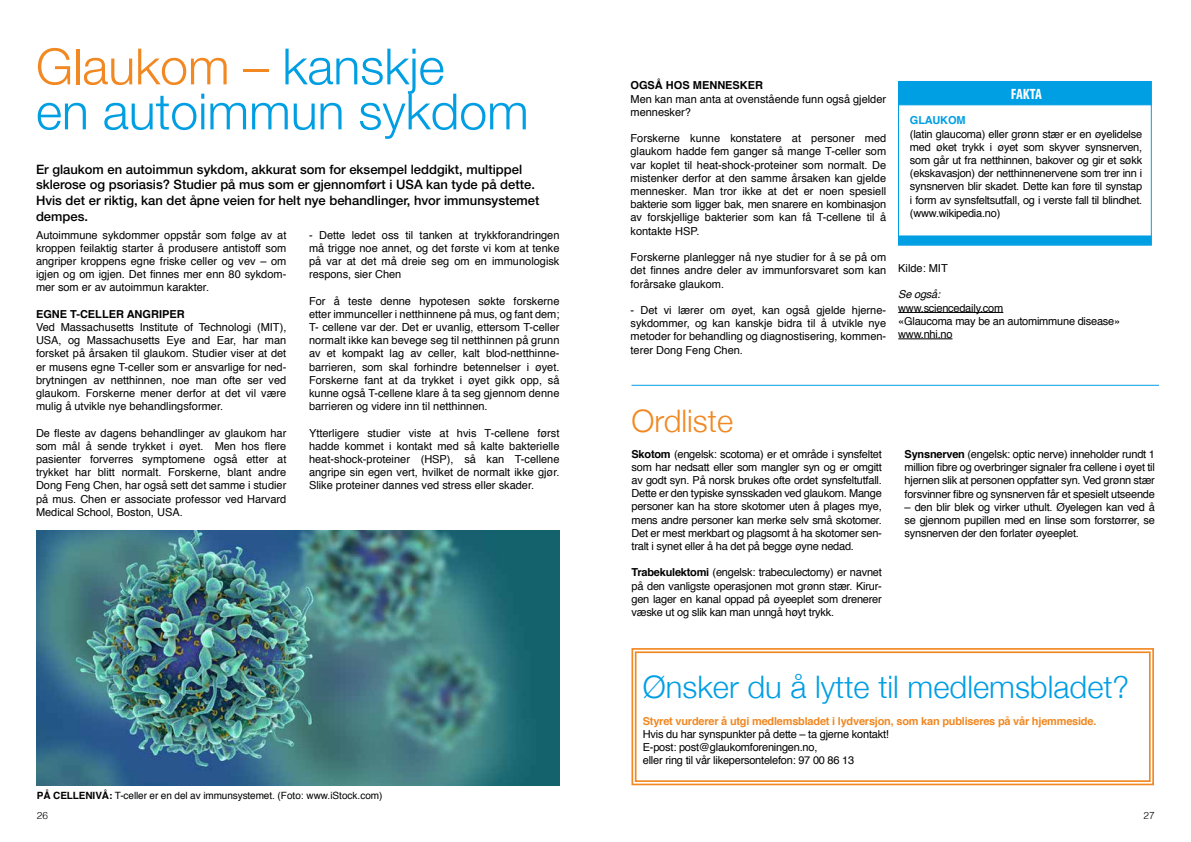
<style>
.page{position:relative;width:1191px;height:842px;background:#fff}
.page>*{position:absolute;margin:0;border:0;box-sizing:border-box;transform-origin:0 0}
.t1{font:300 50px/45px "Helvetica Neue";color:#009ee3}
.t2{font:300 31px "Helvetica Neue";color:#009ee3}
.t3{font:300 31px "Helvetica Neue";color:#f18822}
.t4{font:700 condensed 15px "Myriad Pro";letter-spacing:-.015em;color:#fff}
.t5{font:500 13px/15.6px "Helvetica Neue LT Pro";color:#000}
.t6{font:11px/13.2px "Helvetica";color:#000;text-align:justify}
.t7{font:11px/13.2px "Helvetica";letter-spacing:-.02em;color:#000}
.t8{font:700 11px "Helvetica";letter-spacing:-.02em;color:#f18822}
.t9{font:700 11px "Helvetica";color:#000}
.t10{font:700 11px "Helvetica";letter-spacing:-.02em;color:#009ee3}
.t11{font:italic 11px "Helvetica";letter-spacing:-.02em;color:#000}
.t12{font:10px "Helvetica";letter-spacing:-.01em;color:#000}
.t13{font:300 10px "Helvetica";color:#000}
.s1{color:#f18822}
.s2{font-weight:700}
</style>
<div class="page">
<div style="left:898px;top:81px;width:253px;height:164px;background:#fff;border:1px solid #009ee3"></div>
<div style="left:898px;top:235px;width:253px;height:10px;background:#009ee3;border:1px solid #009ee3"></div>
<div style="left:898px;top:81px;width:253px;height:24px;background:#009ee3;border:1px solid #009ee3"></div>
<img style="left:36px;top:530px;width:523px;height:255px">
<svg style="left:631px;top:648px;width:523px;height:138px"></svg>
<div style="left:635px;top:651px;width:515px;height:131px;border:2px solid #f18822"></div>
<hr style="left:898px;top:312px;width:105px;height:1px;background:#000">
<hr style="left:898px;top:339px;width:54px;height:1px;background:#000">
<hr style="left:631px;top:385px;width:528px;height:1px;background:#009ee3">
<h1 class="t1" style="left:36px;top:40px;width:494px"><span class="s1">Glaukom –</span> kanskje<br>en autoimmun sykdom</h1>
<p class="t5" style="left:36px;top:161px;width:505px">Er glaukom en autoimmun sykdom, akkurat som for eksempel leddgikt, multippel sklerose og psoriasis? Studier på mus som er gjennomført i USA kan tyde på dette.<br>Hvis det er riktig, kan det åpne veien for helt nye behandlinger, hvor immunsystemet dempes.</p>
<p class="t6" style="left:36px;top:228px;width:252px">Autoimmune sykdommer oppstår som følge av at kroppen feilaktig starter å produsere antistoff som angriper kroppens egne friske celler og vev – om igjen og om igjen. Det finnes mer enn 80 sykdom&shy;mer som er av autoimmun karakter.</p>
<p class="t9" style="left:36px;top:305px;width:150px">EGNE T-CELLER ANGRIPER</p>
<p class="t6" style="left:36px;top:321px;width:252px">Ved Massachusetts Institute of Technologi (MIT), USA, og Massachusetts Eye and Ear, har man forsket på årsaken til glaukom. Studier viser at det er musens egne T-celler som er ansvarlige for ned&shy;brytningen av netthinnen, noe man ofte ser ved glaukom. Forskerne mener derfor at det vil være mulig å utvikle nye behandlingsformer.</p>
<p class="t6" style="left:36px;top:426px;width:252px">De fleste av dagens behandlinger av glaukom har som mål å sende trykket i øyet. Men hos flere pasienter forverres symptomene også etter at trykket har blitt normalt. Forskerne, blant andre Dong Feng Chen, har også sett det samme i studier på mus. Chen er associate professor ved Harvard Medical School, Boston, USA.</p>
<p class="t6" style="left:309px;top:228px;width:252px">- Dette ledet oss til tanken at trykkforandringen må trigge noe annet, og det første vi kom at tenke på var at det må dreie seg om en immunologisk respons, sier Chen</p>
<p class="t6" style="left:309px;top:294px;width:252px">For å teste denne hypotesen søkte forskerne etter immunceller i netthinnene på mus, og fant dem; T- cellene var der. Det er uvanlig, ettersom T-celler normalt ikke kan bevege seg til netthinnen på grunn av et kompakt lag av celler, kalt blod-netthinne&shy;barrieren, som skal forhindre betennelser i øyet.<br>Forskerne fant at da trykket i øyet gikk opp, så kunne også T-cellene klare å ta seg gjennom denne barrieren og videre inn til netthinnen.</p>
<p class="t6" style="left:309px;top:426px;width:252px">Ytterligere studier viste at hvis T-cellene først hadde kommet i kontakt med så kalte bakterielle heat-shock-proteiner (HSP), så kan T-cellene angripe sin egen vert, hvilket de normalt ikke gjør.<br>Slike proteiner dannes ved stress eller skader.</p>
<p class="t12" style="left:37px;top:788px;width:347px"><span class="s2">PÅ CELLENIVÅ:</span> T-celler er en del av immunsystemet. (Foto: www.iStock.com)</p>
<p class="t9" style="left:630px;top:77px;width:134px">OGSÅ HOS MENNESKER</p>
<p class="t6" style="left:630px;top:93px;width:257px">Men kan man anta at ovenstående funn også gjelder mennesker?</p>
<p class="t6" style="left:630px;top:132px;width:257px">Forskerne kunne konstatere at personer med glaukom hadde fem ganger så mange T-celler som var koplet til heat-shock-proteiner som normalt. De mistenker derfor at den samme årsaken kan gjelde mennesker. Man tror ikke at det er noen spesiell bakterie som ligger bak, men snarere en kombinasjon av forskjellige bakterier som kan få T-cellene til å kontakte HSP.</p>
<p class="t6" style="left:630px;top:251px;width:257px">Forskerne planlegger nå nye studier for å se på om det finnes andre deler av immunforsvaret som kan forårsake glaukom.</p>
<p class="t6" style="left:630px;top:304px;width:257px">- Det vi lærer om øyet, kan også gjelde hjerne&shy;sykdommer, og kan kanskje bidra til å utvikle nye metoder for behandling og diagnostisering, kommen&shy;terer Dong Feng Chen.</p>
<h3 class="t4" style="left:1010px;top:84px;width:33px">FAKTA</h3>
<p class="t10" style="left:910px;top:112px;width:57px">GLAUKOM</p>
<p class="t6" style="left:910px;top:127px;width:234px">(latin glaucoma) eller grønn stær er en øyelidelse med øket trykk i øyet som skyver synsnerven, som går ut fra netthinnen, bakover og gir et søkk (ekskavasjon) der netthinnenervene som trer inn i synsnerven blir skadet. Dette kan føre til synstap i form av synsfeltsutfall, og i verste fall til blindhet. (www.wikipedia.no)</p>
<p class="t6" style="left:898px;top:262px;width:51px">Kilde: MIT</p>
<p class="t11" style="left:898px;top:286px;width:43px">Se også:</p>
<p class="t7" style="left:898px;top:301px;width:223px">www.sciencedaily.com<br>«Glaucoma may be an automimmune disease» www.nhi.no</p>
<h2 class="t3" style="left:631px;top:396px;width:103px">Ordliste</h2>
<p class="t6" style="left:631px;top:447px;width:252px"><span class="s2">Skotom</span> (engelsk: scotoma) er et område i synsfeltet som har nedsatt eller som mangler syn og er omgitt av godt syn. På norsk brukes ofte ordet synsfeltutfall.<br>Dette er den typiske synsskaden ved glaukom. Mange personer kan ha store skotomer uten å plages mye, mens andre personer kan merke selv små skotomer.<br>Det er mest merkbart og plagsomt å ha skotomer sen&shy;tralt i synet eller å ha det på begge øyne nedad.</p>
<p class="t6" style="left:631px;top:566px;width:252px"><span class="s2">Trabekulektomi</span> (engelsk: trabeculectomy) er navnet på den vanligste operasjonen mot grønn stær. Kirur&shy;gen lager en kanal oppad på øyeeplet som drenerer væske ut og slik kan man unngå høyt trykk.</p>
<p class="t6" style="left:904px;top:448px;width:252px"><span class="s2">Synsnerven</span> (engelsk: optic nerve) inneholder rundt 1 million fibre og overbringer signaler fra cellene i øyet til hjernen slik at personen oppfatter syn. Ved grønn stær forsvinner fibre og synsnerven får et spesielt utseende</p>
<p class="t6" style="left:904px;top:501px;width:252px">– den blir blek og virker uthult. Øyelegen kan ved å se gjennom pupillen med en linse som forstørrer, se synsnerven der den forlater øyeeplet.</p>
<h2 class="t2" style="left:643px;top:662px;width:488px">Ønsker du å lytte til medlemsbladet?</h2>
<p class="t8" style="left:643px;top:712px;width:455px">Styret vurderer å utgi medlemsbladet i lydversjon, som kan publiseres på vår hjemmeside.</p>
<p class="t7" style="left:643px;top:728px;width:247px">Hvis du har synspunkter på dette – ta gjerne kontakt!<br>E-post: post@glaukomforeningen.no,<br>eller ring til vår likepersontelefon: 97 00 86 13</p>
<p class="t13" style="left:37px;top:807px;width:13px">26</p>
<p class="t13" style="left:1143px;top:807px;width:13px">27</p>
</div>
